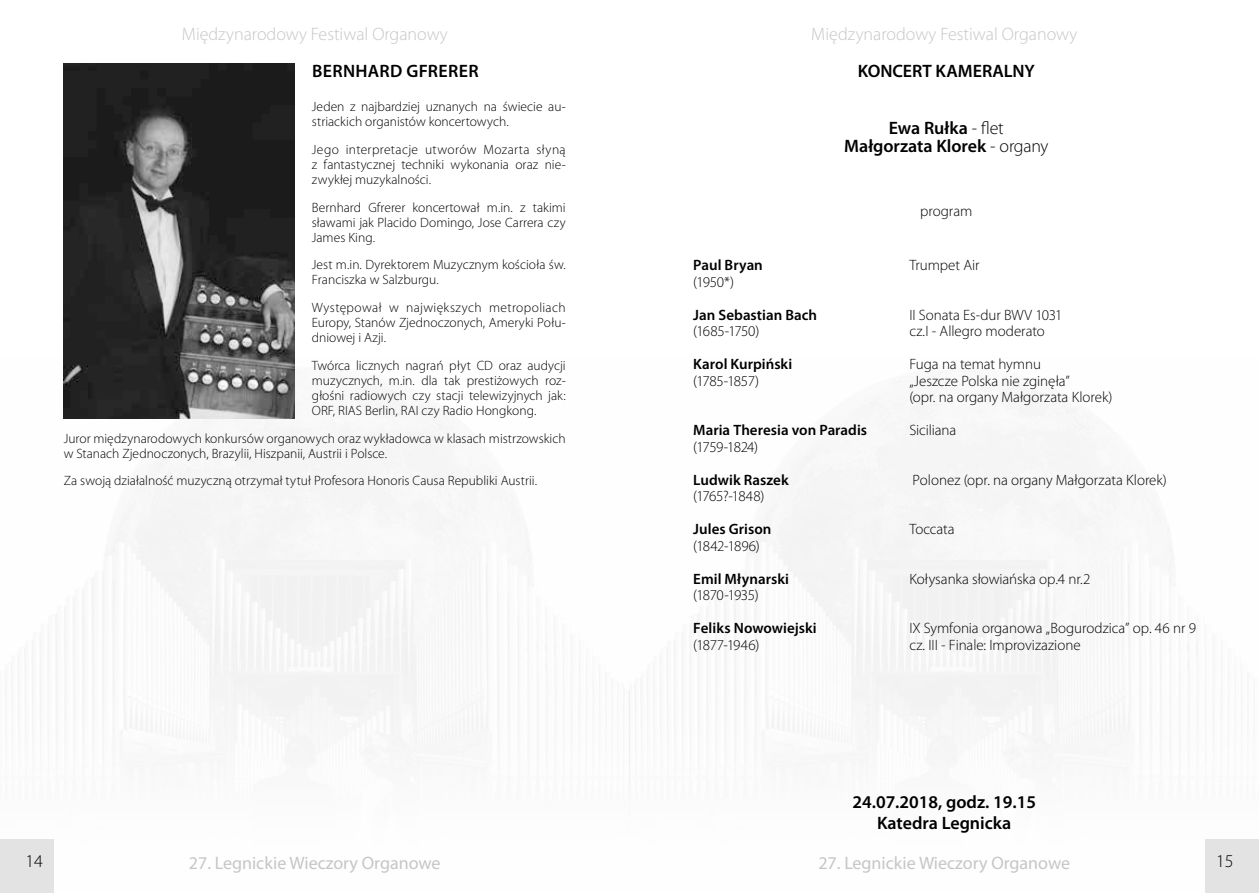
<style>
.page{position:relative;width:1259px;height:893px;background:#fff}
.page>*{position:absolute;margin:0;border:0;box-sizing:border-box;transform-origin:0 0}
.t1{font:600 18px/18.8px "Myriad Pro";color:#000;text-align:center}
.t2{font:300 18px "Myriad Pro";color:#c6c6c6}
.t3{font:18px "Myriad Pro";color:#c6c6c6}
.t4{font:600 18px "Myriad Pro";letter-spacing:.02em;color:#000}
.t5{font:300 18px "Myriad Pro";color:#000}
.t6{font:300 15px/16.5px "Myriad Pro";letter-spacing:-.005em;color:#000}
.t7{font:600 15px "Myriad Pro";color:#000}
.t8{font:300 15px "Myriad Pro";letter-spacing:-.025em;color:#000}
.t9{font:300 15px "Myriad Pro";letter-spacing:-.035em;color:#000}
.t10{font:300 15px "Myriad Pro";letter-spacing:-.045em;color:#000}
.t11{font:300 13.5px/15px "Myriad Pro";color:#000;text-align:justify}
.s1{font-weight:300}
</style>
<div class="page">
<img style="left:5px;top:356px;width:1209px;height:431px">
<img style="left:64px;top:64px;width:231px;height:355px">
<div style="left:1205px;top:839px;width:54px;height:54px;background:#e3e3e3"></div>
<div style="left:0;top:839px;width:54px;height:54px;background:#e3e3e3"></div>
<h1 class="t2" style="left:182px;top:23px;width:267px">Międzynarodowy Festiwal Organowy</h1>
<h1 class="t4" style="left:312px;top:60px;width:168px">BERNHARD GFRERER</h1>
<p class="t11" style="left:312px;top:99px;width:255px">Jeden z najbardziej uznanych na świecie au&shy;striackich organistów koncertowych.</p>
<p class="t11" style="left:312px;top:142px;width:255px">Jego interpretacje utworów Mozarta słyną z fantastycznej techniki wykonania oraz nie&shy;zwykłej muzykalności.</p>
<p class="t11" style="left:312px;top:199px;width:255px">Bernhard Gfrerer koncertował m.in. z takimi sławami jak Placido Domingo, Jose Carrera czy James King.</p>
<p class="t11" style="left:312px;top:257px;width:255px">Jest m.in. Dyrektorem Muzycznym kościoła św.<br>Franciszka w Salzburgu.</p>
<p class="t11" style="left:312px;top:300px;width:255px">Występował w największych metropoliach Europy, Stanów Zjednoczonych, Ameryki Połu&shy;dniowej i Azji.</p>
<p class="t11" style="left:312px;top:358px;width:255px">Twórca licznych nagrań płyt CD oraz audycji muzycznych, m.in. dla tak prestiżowych roz&shy;głośni radiowych czy stacji telewizyjnych jak:<br>ORF, RIAS Berlin, RAI czy Radio Hongkong.</p>
<p class="t11" style="left:64px;top:430px;width:503px">Juror międzynarodowych konkursów organowych oraz wykładowca w klasach mistrzowskich w Stanach Zjednoczonych, Brazylii, Hiszpanii, Austrii i Polsce.</p>
<p class="t11" style="left:64px;top:473px;width:475px">Za swoją działalność muzyczną otrzymał tytuł Profesora Honoris Causa Republiki Austrii.</p>
<h1 class="t2" style="left:811px;top:23px;width:267px">Międzynarodowy Festiwal Organowy</h1>
<h1 class="t1" style="left:858px;top:61px;width:179px">KONCERT KAMERALNY</h1>
<h1 class="t1" style="left:844px;top:118px;width:206px">Ewa Rułka <span class="s1">- flet<br></span>Małgorzata Klorek <span class="s1">- organy</span></h1>
<p class="t6" style="left:920px;top:203px;width:54px">program</p>
<p class="t7" style="left:693px;top:255px;width:71px">Paul Bryan</p>
<p class="t6" style="left:909px;top:257px;width:72px">Trumpet Air</p>
<p class="t6" style="left:693px;top:273px;width:42px">(1950*)</p>
<p class="t7" style="left:693px;top:305px;width:125px">Jan Sebastian Bach</p>
<p class="t6" style="left:909px;top:306px;width:155px">II Sonata Es-dur BWV 1031</p>
<p class="t8" style="left:693px;top:322px;width:68px">(1685-1750)</p>
<p class="t6" style="left:909px;top:323px;width:137px">cz.I - Allegro moderato</p>
<p class="t7" style="left:693px;top:354px;width:101px">Karol Kurpiński</p>
<p class="t6" style="left:909px;top:356px;width:133px">Fuga na temat hymnu</p>
<p class="t8" style="left:693px;top:372px;width:67px">(1785-1857)</p>
<p class="t6" style="left:909px;top:372px;width:205px">„Jeszcze Polska nie zginęła”<br>(opr. na organy Małgorzata Klorek)</p>
<p class="t7" style="left:693px;top:420px;width:175px">Maria Theresia von Paradis</p>
<p class="t6" style="left:909px;top:422px;width:48px">Siciliana</p>
<p class="t10" style="left:693px;top:438px;width:66px">(1759-1824)</p>
<p class="t7" style="left:693px;top:470px;width:97px">Ludwik Raszek</p>
<p class="t6" style="left:912px;top:471px;width:256px">Polonez (opr. na organy Małgorzata Klorek)</p>
<p class="t9" style="left:693px;top:487px;width:73px">(1765?-1848)</p>
<p class="t7" style="left:693px;top:519px;width:80px">Jules Grison</p>
<p class="t6" style="left:909px;top:521px;width:47px">Toccata</p>
<p class="t8" style="left:693px;top:537px;width:68px">(1842-1896)</p>
<p class="t7" style="left:693px;top:569px;width:97px">Emil Młynarski</p>
<p class="t6" style="left:909px;top:570px;width:182px">Kołysanka słowiańska op.4 nr.2</p>
<p class="t9" style="left:693px;top:586px;width:67px">(1870-1935)</p>
<p class="t7" style="left:693px;top:618px;width:125px">Feliks Nowowiejski</p>
<p class="t6" style="left:909px;top:620px;width:288px">IX Symfonia organowa „Bogurodzica” op. 46 nr 9</p>
<p class="t6" style="left:693px;top:636px;width:68px">(1877-1946)</p>
<p class="t6" style="left:909px;top:636px;width:173px">cz. III - Finale: Improvizazione</p>
<h1 class="t1" style="left:852px;top:791px;width:185px;line-height:21px">24.07.2018, godz. 19.15<br>Katedra Legnicka</h1>
<h1 class="t5" style="left:25px;top:850px;width:19px">14</h1>
<h1 class="t5" style="left:1216px;top:850px;width:19px">15</h1>
<h1 class="t3" style="left:189px;top:851px;width:253px">27. Legnickie Wieczory Organowe</h1>
<h1 class="t3" style="left:818px;top:851px;width:253px">27. Legnickie Wieczory Organowe</h1>
</div>
